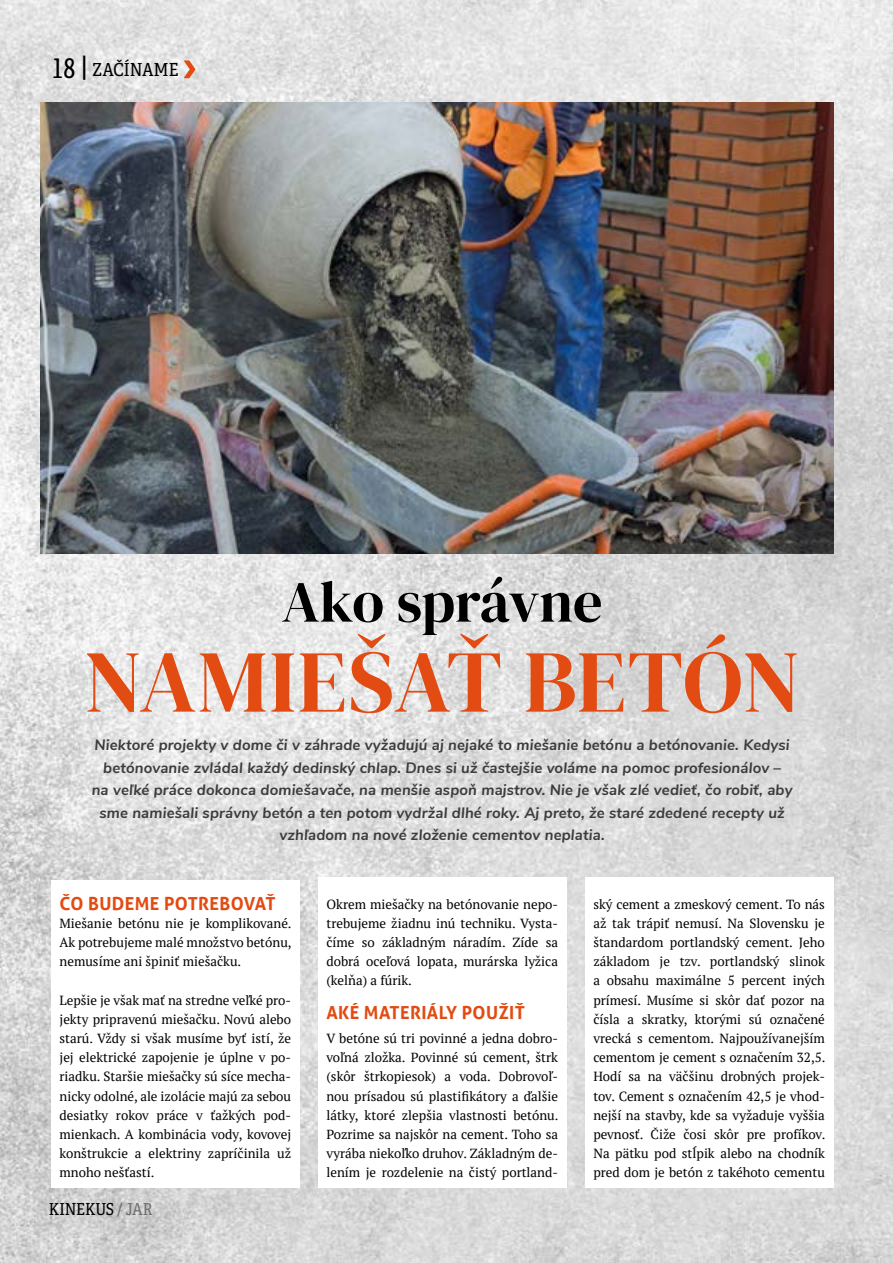
<style>
.page{position:relative;width:893px;height:1263px;background:#fff}
.page>*{position:absolute;margin:0;border:0;box-sizing:border-box;transform-origin:0 0}
.t1{font:88.2px "DM Serif Display";letter-spacing:.005em;color:#e24b12}
.t2{font:58.2px "DM Serif Display";letter-spacing:-.005em;color:#000}
.t3{font:27px "Adelle Condensed";color:#000}
.t4{font:700 18px "Aller";letter-spacing:.02em;color:#e24b12}
.t5{font:18px "Adelle Condensed";color:#000}
.t6{font:16.5px "Adelle Condensed";letter-spacing:-.01em;color:#000}
.t7{font:italic 700 15px/22.5px "Nunito Sans";letter-spacing:.01em;color:#3c3c3b;text-align:center}
.t8{font:13.2px/19.2px "PT Serif";color:#000;text-align:justify}
.s1{color:#706f6f}
</style>
<div class="page">
<img style="left:0;top:0;width:893px;height:1263px">
<img style="left:40px;top:102px;width:793px;height:452px">
<div style="left:51px;top:881px;width:249px;height:307px;background:#fff"></div>
<div style="left:318px;top:878px;width:249px;height:310px;background:#fff"></div>
<div style="left:585px;top:878px;width:248px;height:310px;background:#fff"></div>
<svg style="left:184px;top:60px;width:12px;height:18px"></svg>
<h3 class="t3" style="left:51px;top:49px;width:38px">18 |</h3>
<h3 class="t5" style="left:92px;top:57px;width:88px">ZAČÍNAME</h3>
<h2 class="t2" style="left:282px;top:568px;width:322px">Ako správne</h2>
<h1 class="t1" style="left:84px;top:631px;width:717px">NAMIEŠAŤ BETÓN</h1>
<p class="t7" style="left:92px;top:733px;width:702px">Niektoré projekty v dome či v záhrade vyžadujú aj nejaké to miešanie betónu a betónovanie. Kedysi betónovanie zvládal každý dedinský chlap. Dnes si už častejšie voláme na pomoc profesionálov –<br>na veľké práce dokonca domiešavače, na menšie aspoň majstrov. Nie je však zlé vedieť, čo robiť, aby sme namiešali správny betón a ten potom vydržal dlhé roky. Aj preto, že staré zdedené recepty už vzhľadom na nové zloženie cementov neplatia.</p>
<h3 class="t4" style="left:60px;top:892px;width:218px">ČO BUDEME POTREBOVAŤ</h3>
<p class="t8" style="left:60px;top:913px;width:234px">Miešanie betónu nie je komplikované.<br>Ak potrebujeme malé množstvo betónu, nemusíme ani špiniť miešačku.</p>
<p class="t8" style="left:60px;top:990px;width:233px">Lepšie je však mať na stredne veľké pro&shy;jekty pripravenú miešačku. Novú alebo starú. Vždy si však musíme byť istí, že jej elektrické zapojenie je úplne v po&shy;riadku. Staršie miešačky sú síce mecha&shy;nicky odolné, ale izolácie majú za sebou desiatky rokov práce v ťažkých pod&shy;mienkach. A kombinácia vody, kovovej konštrukcie a elektriny zapríčinila už mnoho nešťastí.</p>
<p class="t6" style="left:49px;top:1197px;width:105px">KINEKUS <span class="s1">/ JAR</span></p>
<p class="t8" style="left:326px;top:894px;width:233px">Okrem miešačky na betónovanie nepo&shy;trebujeme žiadnu inú techniku. Vysta&shy;číme so základným náradím. Zíde sa dobrá oceľová lopata, murárska lyžica (kelňa) a fúrik.</p>
<h3 class="t4" style="left:326px;top:1001px;width:200px">AKÉ MATERIÁLY POUŽIŤ</h3>
<p class="t8" style="left:326px;top:1028px;width:234px">V betóne sú tri povinné a jedna dobro&shy;voľná zložka. Povinné sú cement, štrk (skôr štrkopiesok) a voda. Dobrovoľ&shy;nou prísadou sú plastifikátory a ďalšie látky, ktoré zlepšia vlastnosti betónu.<br>Pozrime sa najskôr na cement. Toho sa vyrába niekoľko druhov. Základným de&shy;lením je rozdelenie na čistý portland-</p>
<p class="t8" style="left:593px;top:894px;width:234px">ský cement a zmeskový cement. To nás až tak trápiť nemusí. Na Slovensku je štandardom portlandský cement. Jeho základom je tzv. portlandský slinok a obsahu maximálne 5 percent iných prímesí. Musíme si skôr dať pozor na čísla a skratky, ktorými sú označené vrecká s cementom. Najpoužívanejším cementom je cement s označením 32,5.<br>Hodí sa na väčšinu drobných projek&shy;tov. Cement s označením 42,5 je vhod&shy;nejší na stavby, kde sa vyžaduje vyššia pevnosť. Čiže čosi skôr pre profíkov.<br>Na pätku pod stĺpik alebo na chodník pred dom je betón z takéhoto cementu</p>
</div>
